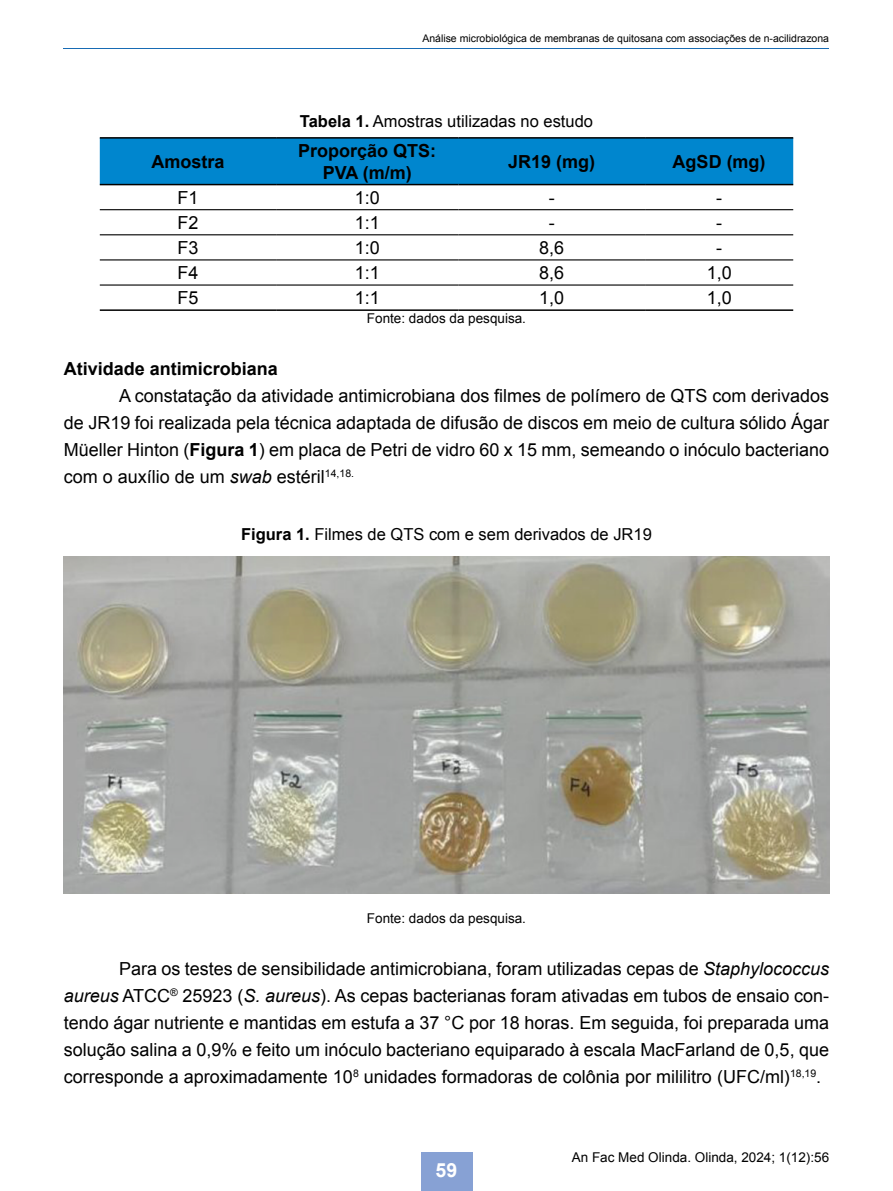
<style>
.page{position:relative;width:893px;height:1191px;background:#fff}
.page>*{position:absolute;margin:0;border:0;box-sizing:border-box;transform-origin:0 0}
.t1{font:700 19.5px "Arial";color:#fff}
.t2{font:18px/27px "Arial";color:#000;text-align:justify}
.t3{font:700 18px/21.6px "Arial";color:#000;text-align:center}
.t4{font:16.5px "Arial";color:#000}
.t5{font:13.5px "Arial";color:#000}
.t6{font:10.5px "Arial";color:#000}
.s1{font-weight:700}
.s2{font-style:italic}
</style>
<div class="page">
<div style="left:421px;top:1152px;width:51px;height:39px;background:#87a1d4"></div>
<hr style="left:64px;top:48px;width:765px;height:1px;background:#176bb4">
<div style="left:100px;top:139px;width:693px;height:45px;background:#0086ce"></div>
<hr style="left:100px;top:309px;width:176px;height:2px;background:#000">
<hr style="left:276px;top:309px;width:182px;height:2px;background:#000">
<hr style="left:458px;top:309px;width:187px;height:2px;background:#000">
<hr style="left:645px;top:309px;width:148px;height:2px;background:#000">
<hr style="left:100px;top:137px;width:176px;height:2px;background:#000">
<hr style="left:276px;top:137px;width:182px;height:2px;background:#000">
<hr style="left:458px;top:137px;width:187px;height:2px;background:#000">
<hr style="left:645px;top:137px;width:148px;height:2px;background:#000">
<hr style="left:100px;top:184px;width:176px;height:1px;background:#000">
<hr style="left:276px;top:184px;width:182px;height:1px;background:#000">
<hr style="left:458px;top:184px;width:187px;height:1px;background:#000">
<hr style="left:645px;top:184px;width:148px;height:1px;background:#000">
<hr style="left:100px;top:209px;width:176px;height:1px;background:#000">
<hr style="left:276px;top:209px;width:182px;height:1px;background:#000">
<hr style="left:458px;top:209px;width:187px;height:1px;background:#000">
<hr style="left:645px;top:209px;width:148px;height:1px;background:#000">
<hr style="left:100px;top:234px;width:176px;height:1px;background:#000">
<hr style="left:276px;top:234px;width:182px;height:1px;background:#000">
<hr style="left:458px;top:234px;width:187px;height:1px;background:#000">
<hr style="left:645px;top:234px;width:148px;height:1px;background:#000">
<hr style="left:100px;top:259px;width:176px;height:1px;background:#000">
<hr style="left:276px;top:259px;width:182px;height:1px;background:#000">
<hr style="left:458px;top:259px;width:187px;height:1px;background:#000">
<hr style="left:645px;top:259px;width:148px;height:1px;background:#000">
<hr style="left:100px;top:284px;width:176px;height:2px;background:#000">
<hr style="left:276px;top:284px;width:182px;height:2px;background:#000">
<hr style="left:458px;top:284px;width:187px;height:2px;background:#000">
<hr style="left:645px;top:284px;width:148px;height:2px;background:#000">
<img style="left:64px;top:556px;width:765px;height:337px">
<p class="t6" style="left:422px;top:31px;width:408px">Análise microbiológica de membranas de quitosana com associações de n-acilidrazona</p>
<p class="t4" style="left:300px;top:110px;width:295px"><span class="s1">Tabela 1.</span> Amostras utilizadas no estudo</p>
<p class="t3" style="left:151px;top:151px;width:75px">Amostra</p>
<p class="t3" style="left:298px;top:140px;width:140px">Proporção QTS:<br>PVA (m/m)</p>
<p class="t3" style="left:508px;top:151px;width:89px">JR19 (mg)</p>
<p class="t3" style="left:673px;top:151px;width:94px">AgSD (mg)</p>
<p class="t2" style="left:177px;top:184px;width:23px">F1</p>
<p class="t2" style="left:355px;top:184px;width:27px">1:0</p>
<p class="t2" style="left:549px;top:184px;width:7px">-</p>
<p class="t2" style="left:716px;top:184px;width:7px">-</p>
<p class="t2" style="left:177px;top:209px;width:23px">F2</p>
<p class="t2" style="left:355px;top:209px;width:27px">1:1</p>
<p class="t2" style="left:549px;top:209px;width:7px">-</p>
<p class="t2" style="left:716px;top:209px;width:7px">-</p>
<p class="t2" style="left:177px;top:234px;width:23px">F3</p>
<p class="t2" style="left:355px;top:234px;width:27px">1:0</p>
<p class="t2" style="left:539px;top:234px;width:27px">8,6</p>
<p class="t2" style="left:716px;top:234px;width:7px">-</p>
<p class="t2" style="left:177px;top:259px;width:23px">F4</p>
<p class="t2" style="left:355px;top:259px;width:27px">1:1</p>
<p class="t2" style="left:539px;top:259px;width:27px">8,6</p>
<p class="t2" style="left:707px;top:259px;width:27px">1,0</p>
<p class="t2" style="left:177px;top:284px;width:23px">F5</p>
<p class="t2" style="left:355px;top:284px;width:27px">1:1</p>
<p class="t2" style="left:539px;top:284px;width:27px">1,0</p>
<p class="t2" style="left:707px;top:284px;width:27px">1,0</p>
<p class="t5" style="left:367px;top:309px;width:161px">Fonte: dados da pesquisa.</p>
<p class="t3" style="left:64px;top:359px;width:216px">Atividade antimicrobiana</p>
<p class="t2" style="left:64px;top:383px;width:767px;text-indent:55px">A constatação da atividade antimicrobiana dos filmes de polímero de QTS com derivados de JR19 foi realizada pela técnica adaptada de difusão de discos em meio de cultura sólido Ágar Müeller Hinton (<span class="s1">Figura 1</span>) em placa de Petri de vidro 60 x 15 mm, semeando o inóculo bacteriano com o auxílio de um <span class="s2">swab</span> estéril<sup>14,18.</sup></p>
<p class="t4" style="left:241px;top:523px;width:412px"><span class="s1">Figura 1.</span> Filmes de QTS com e sem derivados de JR19</p>
<p class="t5" style="left:367px;top:909px;width:161px">Fonte: dados da pesquisa.</p>
<p class="t2" style="left:64px;top:955px;width:767px;text-indent:55px">Para os testes de sensibilidade antimicrobiana, foram utilizadas cepas de <span class="s2">Staphylococcus aureus</span> ATCC<sup>®</sup> 25923 (<span class="s2">S. aureus</span>). As cepas bacterianas foram ativadas em tubos de ensaio con&shy;tendo ágar nutriente e mantidas em estufa a 37 °C por 18 horas. Em seguida, foi preparada uma solução salina a 0,9% e feito um inóculo bacteriano equiparado à escala MacFarland de 0,5, que corresponde a aproximadamente 10<sup>8</sup> unidades formadoras de colônia por mililitro (UFC/ml)<sup>18,19</sup>.</p>
<p class="t1" style="left:436px;top:1157px;width:23px">59</p>
<p class="t5" style="left:572px;top:1148px;width:259px">An Fac Med Olinda. Olinda, 2024; 1(12):56</p>
</div>
